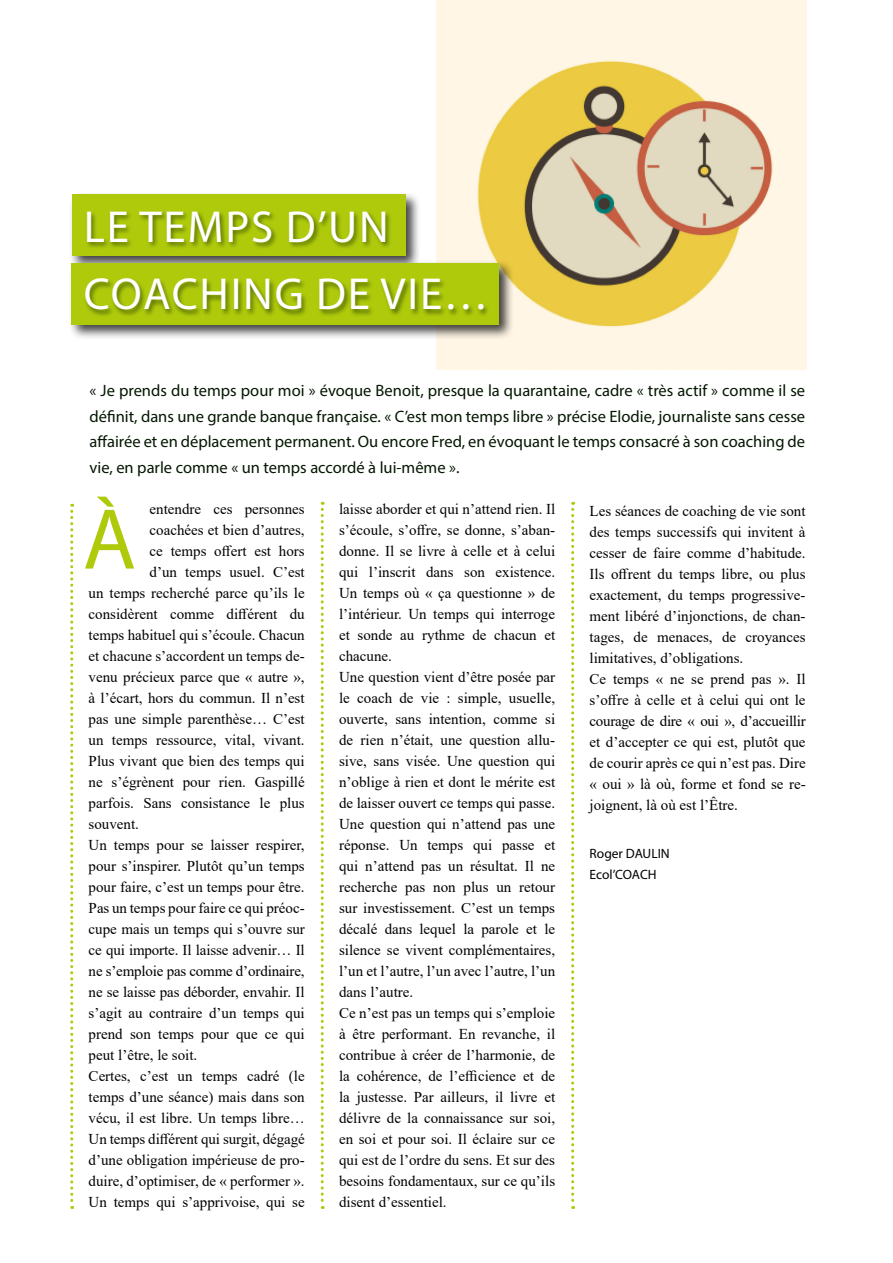
<style>
.page{position:relative;width:893px;height:1263px;background:#fff}
.page>*{position:absolute;margin:0;border:0;box-sizing:border-box;transform-origin:0 0}
.t1{font:87px "Myriad Pro";color:#afca0b}
.t2{font:45px/67.5px "Myriad Pro";letter-spacing:.04em;color:#fff}
.t3{font:16.5px/25.5px "Myriad Pro";color:#041800;text-align:justify}
.t4{font:15px/21px "Times New Roman";color:#000}
.t5{font:13.5px/21px "Myriad Pro";color:#000}
</style>
<div class="page">
<img style="left:436px;top:0;width:370px;height:370px">
<svg style="left:321px;top:502px;width:3px;height:707px"></svg>
<svg style="left:571px;top:502px;width:3px;height:707px"></svg>
<svg style="left:70px;top:504px;width:3px;height:705px"></svg>
<div style="left:69px;top:192px;width:351px;height:80px;background:#000;opacity:.75"></div>
<div style="left:72px;top:195px;width:333px;height:61px;background:#afca0b"></div>
<div style="left:69px;top:260px;width:445px;height:80px;background:#000;opacity:.75"></div>
<div style="left:72px;top:263px;width:427px;height:61px;background:#afca0b"></div>
<div style="left:84px;top:210px;width:406px;height:107px;background:#041800;opacity:.5"></div>
<h2 class="t2" style="left:84px;top:192px;width:406px">LE TEMPS D’UN<br>COACHING DE VIE…</h2>
<p class="t3" style="left:90px;top:378px;width:717px">« Je prends du temps pour moi » évoque Benoit, presque la quarantaine, cadre « très actif » comme il se définit, dans une grande banque française. « C’est mon temps libre » précise Elodie, journaliste sans cesse affairée et en déplacement permanent. Ou encore Fred, en évoquant le temps consacré à son coaching de vie, en parle comme « un temps accordé à lui-même ».</p>
<p class="t4" style="left:150px;top:498px;width:157px">entendre ces personnes</p>
<p class="t4" style="left:150px;top:519px;width:157px">coachées et bien d’autres,</p>
<p class="t4" style="left:150px;top:540px;width:157px">ce temps offert est hors</p>
<p class="t4" style="left:150px;top:561px;width:157px">d’un temps usuel. C’est</p>
<p class="t4" style="left:89px;top:582px;width:218px">un temps recherché parce qu’ils le</p>
<p class="t4" style="left:89px;top:603px;width:218px">considèrent comme différent du</p>
<p class="t4" style="left:89px;top:624px;width:218px">temps habituel qui s’écoule. Chacun</p>
<p class="t4" style="left:89px;top:645px;width:218px">et chacune s’accordent un temps de-</p>
<p class="t4" style="left:89px;top:666px;width:217px">venu précieux parce que « autre »,</p>
<p class="t4" style="left:89px;top:687px;width:217px">à l’écart, hors du commun. Il n’est</p>
<p class="t4" style="left:89px;top:708px;width:218px">pas une simple parenthèse… C’est</p>
<p class="t4" style="left:89px;top:729px;width:218px">un temps ressource, vital, vivant.</p>
<p class="t4" style="left:89px;top:750px;width:217px">Plus vivant que bien des temps qui</p>
<p class="t4" style="left:89px;top:771px;width:217px">ne s’égrènent pour rien. Gaspillé</p>
<p class="t4" style="left:89px;top:792px;width:218px">parfois. Sans consistance le plus</p>
<p class="t4" style="left:89px;top:813px;width:52px">souvent.</p>
<p class="t4" style="left:89px;top:834px;width:218px">Un temps pour se laisser respirer,</p>
<p class="t4" style="left:89px;top:855px;width:218px">pour s’inspirer. Plutôt qu’un temps</p>
<p class="t4" style="left:89px;top:876px;width:217px">pour faire, c’est un temps pour être.</p>
<p class="t4" style="left:89px;top:897px;width:218px">Pas un temps pour faire ce qui préoc-</p>
<p class="t4" style="left:89px;top:918px;width:218px">cupe mais un temps qui s’ouvre sur</p>
<p class="t4" style="left:89px;top:939px;width:218px">ce qui importe. Il laisse advenir… Il</p>
<p class="t4" style="left:89px;top:960px;width:218px">ne s’emploie pas comme d’ordinaire,</p>
<p class="t4" style="left:89px;top:981px;width:217px">ne se laisse pas déborder, envahir. Il</p>
<p class="t4" style="left:89px;top:1002px;width:217px">s’agit au contraire d’un temps qui</p>
<p class="t4" style="left:89px;top:1023px;width:218px">prend son temps pour que ce qui</p>
<p class="t4" style="left:89px;top:1044px;width:110px">peut l’être, le soit.</p>
<p class="t4" style="left:89px;top:1065px;width:218px">Certes, c’est un temps cadré (le</p>
<p class="t4" style="left:89px;top:1086px;width:217px">temps d’une séance) mais dans son</p>
<p class="t4" style="left:89px;top:1107px;width:218px">vécu, il est libre. Un temps libre…</p>
<p class="t4" style="left:89px;top:1128px;width:218px">Un temps différent qui surgit, dégagé</p>
<p class="t4" style="left:89px;top:1149px;width:218px">d’une obligation impérieuse de pro-</p>
<p class="t4" style="left:89px;top:1170px;width:218px">duire, d’optimiser, de « performer ».</p>
<p class="t4" style="left:89px;top:1191px;width:218px">Un temps qui s’apprivoise, qui se</p>
<h1 class="t1" style="left:83px;top:486px;width:55px">À</h1>
<p class="t4" style="left:339px;top:498px;width:218px">laisse aborder et qui n’attend rien. Il s’écoule, s’offre, se donne, s’aban&shy;donne. Il se livre à celle et à celui qui l’inscrit dans son existence.<br>Un temps où « ça questionne » de l’intérieur. Un temps qui interroge et sonde au rythme de chacun et chacune.<br>Une question vient d’être posée par le coach de vie : simple, usuelle, ouverte, sans intention, comme si de rien n’était, une question allu&shy;sive, sans visée. Une question qui n’oblige à rien et dont le mérite est de laisser ouvert ce temps qui passe.<br>Une question qui n’attend pas une réponse. Un temps qui passe et qui n’attend pas un résultat. Il ne recherche pas non plus un retour sur investissement. C’est un temps décalé dans lequel la parole et le silence se vivent complémentaires, l’un et l’autre, l’un avec l’autre, l’un dans l’autre.<br>Ce n’est pas un temps qui s’emploie à être performant. En revanche, il contribue à créer de l’harmonie, de la cohérence, de l’efficience et de la justesse. Par ailleurs, il livre et délivre de la connaissance sur soi, en soi et pour soi. Il éclaire sur ce qui est de l’ordre du sens. Et sur des besoins fondamentaux, sur ce qu’ils disent d’essentiel.</p>
<p class="t4" style="left:590px;top:500px;width:218px">Les séances de coaching de vie sont des temps successifs qui invitent à cesser de faire comme d’habitude.<br>Ils offrent du temps libre, ou plus exactement, du temps progressive&shy;ment libéré d’injonctions, de chan&shy;tages, de menaces, de croyances limitatives, d’obligations.<br>Ce temps « ne se prend pas ». Il s’offre à celle et à celui qui ont le courage de dire « oui », d’accueillir et d’accepter ce qui est, plutôt que de courir après ce qui n’est pas. Dire « oui » là où, forme et fond se re&shy;joignent, là où est l’Être.</p>
<p class="t5" style="left:590px;top:843px;width:82px">Roger DAULIN<br>Ecol’COACH</p>
</div>
